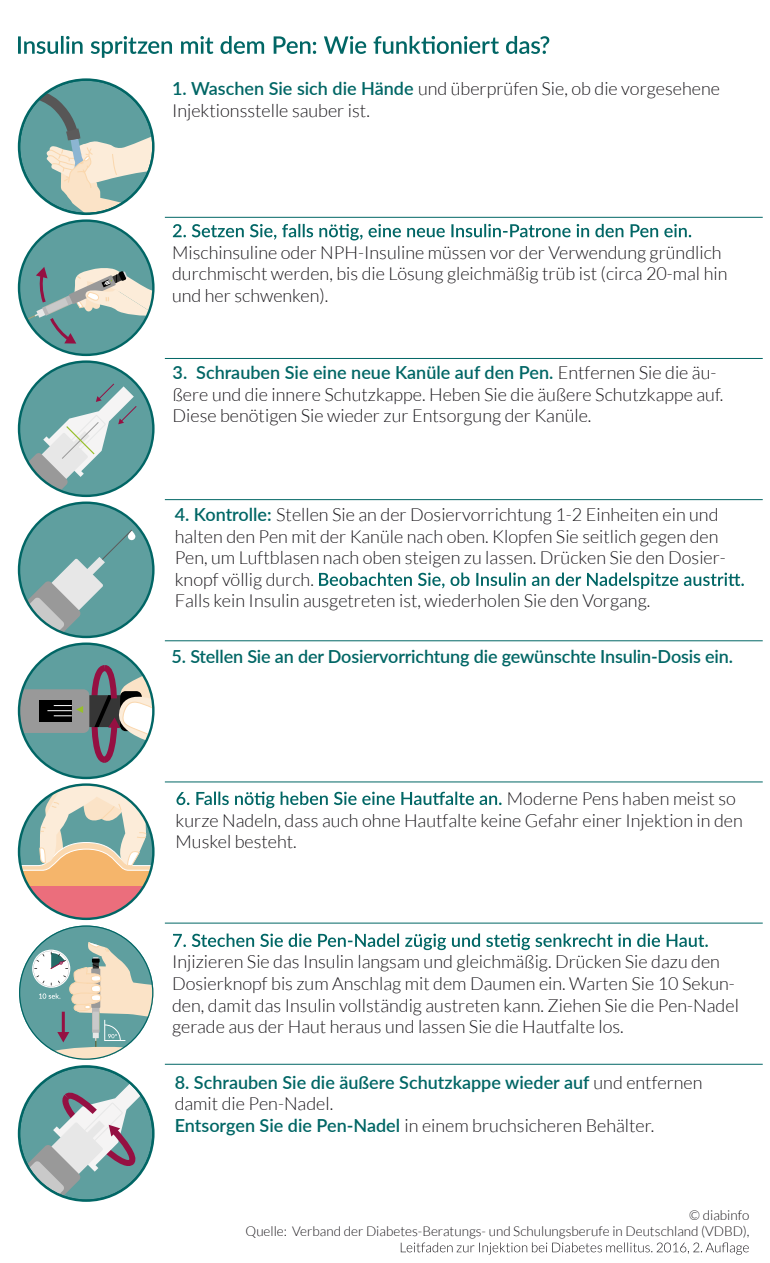
<style>
.page{position:relative;width:770px;height:1263px;background:#fff}
.page>*{position:absolute;margin:0;border:0;box-sizing:border-box;transform-origin:0 0}
.t1{font:300 18px/21.6px "Lato";color:#1a171b}
.t2{font:600 18px/21.6px "Lato";letter-spacing:-.01em;color:#016665}
.t3{font:300 13.5px/16.2px "Lato";color:#1a171b;text-align:right}
.s1{font-weight:600;color:#016665}
.s2{font-weight:300;color:#1a171b}
</style>
<div class="page">
<hr style="left:165px;top:217px;width:597px;height:1px;background:#016665">
<hr style="left:165px;top:499px;width:597px;height:1px;background:#016665">
<hr style="left:165px;top:640px;width:597px;height:1px;background:#016665">
<hr style="left:165px;top:782px;width:597px;height:1px;background:#016665">
<hr style="left:165px;top:923px;width:597px;height:1px;background:#016665">
<hr style="left:165px;top:1064px;width:597px;height:1px;background:#016665">
<hr style="left:165px;top:358px;width:597px;height:1px;background:#016665">
<svg style="left:173px;top:224px;width:518px;height:16px"></svg>
<svg style="left:319px;top:572px;width:424px;height:17px"></svg>
<svg style="left:176px;top:792px;width:325px;height:16px"></svg>
<svg style="left:173px;top:933px;width:534px;height:17px"></svg>
<svg style="left:401px;top:1242px;width:347px;height:13px"></svg>
<svg style="left:18px;top:36px;width:531px;height:22px"></svg>
<svg style="left:19px;top:80px;width:134px;height:134px"></svg>
<div style="left:19px;top:221px;width:134px;height:134px;background:#5f9f9f;border-radius:67px"></div>
<svg style="left:27px;top:267px;width:126px;height:77px"></svg>
<div style="left:19px;top:362px;width:134px;height:134px;background:#5f9f9f;border-radius:67px"></div>
<svg style="left:19px;top:383px;width:118px;height:113px"></svg>
<div style="left:19px;top:503px;width:134px;height:134px;background:#5f9f9f;border-radius:67px"></div>
<svg style="left:128px;top:530px;width:7px;height:10px"></svg>
<svg style="left:19px;top:529px;width:114px;height:108px"></svg>
<div style="left:19px;top:644px;width:134px;height:134px;background:#5f9f9f;border-radius:67px"></div>
<svg style="left:19px;top:662px;width:134px;height:104px"></svg>
<svg style="left:19px;top:784px;width:134px;height:102px;background:#cac9b1"></svg>
<svg style="left:27px;top:886px;width:119px;height:33px;fill:#eb6e7c"></svg>
<svg style="left:19px;top:925px;width:134px;height:135px"></svg>
<svg style="left:19px;top:1066px;width:134px;height:134px"></svg>
<p class="t1" style="left:172px;top:78px;width:549px"><span class="s1">1. Waschen Sie sich die Hände</span> und überprüfen Sie, ob die vorgesehene<br>Injektionsstelle sauber ist.</p>
<p class="t1" style="left:172px;top:242px;width:557px">Mischinsuline oder NPH-Insuline müssen vor der Verwendung gründlich durchmischt werden, bis die Lösung gleichmäßig trüb ist (circa 20-mal hin und her schwenken).</p>
<p class="t1" style="left:172px;top:362px;width:552px"><span class="s1">3. Schrauben Sie eine neue Kanüle auf den Pen.</span> Entfernen Sie die äu&shy;ßere und die innere Schutzkappe. Heben Sie die äußere Schutzkappe auf.<br>Diese benötigen Sie wieder zur Entsorgung der Kanüle.</p>
<p class="t1" style="left:175px;top:504px;width:552px"><span class="s1">4. Kontrolle:</span> Stellen Sie an der Dosiervorrichtung 1-2 Einheiten ein und halten den Pen mit der Kanüle nach oben. Klopfen Sie seitlich gegen den<br>Pen, um Luftblasen nach oben steigen zu lassen. Drücken Sie den Dosier-</p>
<p class="t1" style="left:175px;top:590px;width:477px">Falls kein Insulin ausgetreten ist, wiederholen Sie den Vorgang.</p>
<p class="t2" style="left:172px;top:645px;width:562px">5. Stellen Sie an der Dosiervorrichtung die gewünschte Insulin-Dosis ein.</p>
<p class="t1" style="left:175px;top:569px;width:141px">knopf völlig durch.</p>
<p class="t1" style="left:176px;top:788px;width:568px;text-indent:331px">Moderne Pens haben meist so kurze Nadeln, dass auch ohne Hautfalte keine Gefahr einer Injektion in den</p>
<p class="t1" style="left:176px;top:831px;width:123px">Muskel besteht.</p>
<p class="t1" style="left:172px;top:951px;width:568px">Injizieren Sie das Insulin langsam und gleichmäßig. Drücken Sie dazu den Dosierknopf bis zum Anschlag mit dem Daumen ein. Warten Sie 10 Sekun&shy;den, damit das Insulin vollständig austreten kann. Ziehen Sie die Pen-Nadel gerade aus der Haut heraus und lassen Sie die Hautfalte los.</p>
<p class="t2" style="left:175px;top:1071px;width:529px">8. Schrauben Sie die äußere Schutzkappe wieder auf <span class="s2">und entfernen damit die Pen-Nadel.<br></span>Entsorgen Sie die Pen-Nadel <span class="s2">in einem bruchsicheren Behälter.</span></p>
<p class="t3" style="left:245px;top:1207px;width:505px">© diabinfo<br>Quelle: Verband der Diabetes-Beratungs- und Schulungsberufe in Deutschland (VDBD),</p>
</div>
